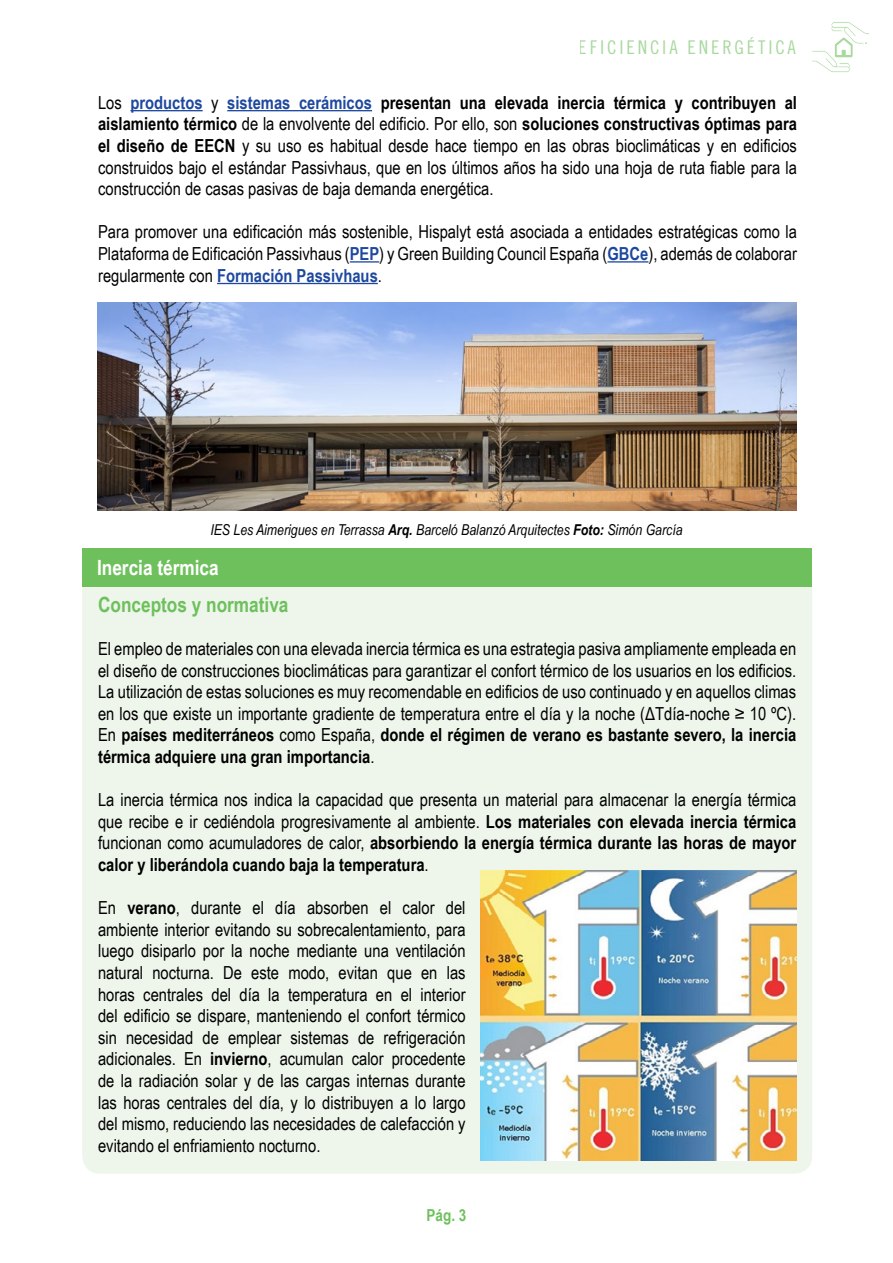
<style>
.page{position:relative;width:893px;height:1263px;background:#fff}
.page>*{position:absolute;margin:0;border:0;box-sizing:border-box;transform-origin:0 0}
.t1{font:700 21px "Arial Narrow";color:#6ec05d}
.t2{font:700 21px "Arial Narrow";color:#fff}
.t3{font:18.9px "Trade Gothic LT Std Cn 18";letter-spacing:.15em;color:#6ec05d}
.t4{font:18px/21.6px "Arial Narrow";color:#000;text-align:justify}
.t5{font:700 16.5px "Arial Narrow";color:#6ec05d}
.t6{font:italic 15px "Arial Narrow";color:#000}
.s1{font-weight:700;color:#1e489f}
.s2{font-weight:700}
</style>
<div class="page">
<svg style="left:812px;top:22px;width:57px;height:50px"></svg>
<div style="left:82px;top:567px;width:730px;height:607px;background:#eef6eb;border-radius:18px"></div>
<div style="left:81px;top:548px;width:730px;height:38px;background:#6ec05d"></div>
<img style="left:98px;top:303px;width:699px;height:207px">
<img style="left:480px;top:870px;width:316px;height:290px">
<hr style="left:130px;top:110px;width:73px;height:1px;background:#1e489f">
<hr style="left:227px;top:110px;width:145px;height:1px;background:#1e489f">
<hr style="left:350px;top:261px;width:29px;height:2px;background:#1e489f">
<hr style="left:607px;top:261px;width:41px;height:2px;background:#1e489f">
<hr style="left:217px;top:283px;width:161px;height:1px;background:#1e489f">
<p class="t3" style="left:579px;top:36px;width:219px">EFICIENCIA ENERGÉTICA</p>
<p class="t4" style="left:98px;top:91px;width:700px">Los <span class="s1">productos</span> y <span class="s1">sistemas cerámicos</span> <span class="s2">presentan una elevada inercia térmica y contribuyen al aislamiento térmico</span> de la envolvente del edificio. Por ello, son <span class="s2">soluciones constructivas óptimas para el diseño de EECN</span> y su uso es habitual desde hace tiempo en las obras bioclimáticas y en edificios construidos bajo el estándar Passivhaus, que en los últimos años ha sido una hoja de ruta fiable para la construcción de casas pasivas de baja demanda energética.</p>
<p class="t4" style="left:98px;top:221px;width:700px">Para promover una edificación más sostenible, Hispalyt está asociada a entidades estratégicas como la Plataforma de Edificación Passivhaus (<span class="s1">PEP</span>) y Green Building Council España (<span class="s1">GBCe</span>), además de colaborar regularmente con <span class="s1">Formación Passivhaus</span>.</p>
<p class="t6" style="left:210px;top:519px;width:474px">IES Les Aimerigues en Terrassa <span class="s2">Arq.</span> Barceló Balanzó Arquitectes <span class="s2">Foto:</span> Simón García</p>
<p class="t2" style="left:97px;top:551px;width:123px">Inercia térmica</p>
<p class="t1" style="left:98px;top:588px;width:192px">Conceptos y normativa</p>
<p class="t4" style="left:98px;top:637px;width:700px">El empleo de materiales con una elevada inercia térmica es una estrategia pasiva ampliamente empleada en el diseño de construcciones bioclimáticas para garantizar el confort térmico de los usuarios en los edificios.<br>La utilización de estas soluciones es muy recomendable en edificios de uso continuado y en aquellos climas en los que existe un importante gradiente de temperatura entre el día y la noche (ΔTdía-noche ≥ 10 ºC).<br>En <span class="s2">países mediterráneos</span> como España, <span class="s2">donde el régimen de verano es bastante severo, la inercia térmica adquiere una gran importancia</span>.</p>
<p class="t4" style="left:98px;top:788px;width:700px">La inercia térmica nos indica la capacidad que presenta un material para almacenar la energía térmica que recibe e ir cediéndola progresivamente al ambiente. <span class="s2">Los materiales con elevada inercia térmica </span>funcionan como acumuladores de calor, <span class="s2">absorbiendo la energía térmica durante las horas de mayor calor y liberándola cuando baja la temperatura</span>.</p>
<p class="t4" style="left:98px;top:896px;width:369px">En <span class="s2">verano</span>, durante el día absorben el calor del ambiente interior evitando su sobrecalentamiento, para luego disiparlo por la noche mediante una ventilación natural nocturna. De este modo, evitan que en las horas centrales del día la temperatura en el interior del edificio se dispare, manteniendo el confort térmico sin necesidad de emplear sistemas de refrigeración adicionales. En <span class="s2">invierno</span>, acumulan calor procedente de la radiación solar y de las cargas internas durante las horas centrales del día, y lo distribuyen a lo largo del mismo, reduciendo las necesidades de calefacción y evitando el enfriamiento nocturno.</p>
<p class="t5" style="left:427px;top:1203px;width:41px">Pág. 3</p>
</div>
